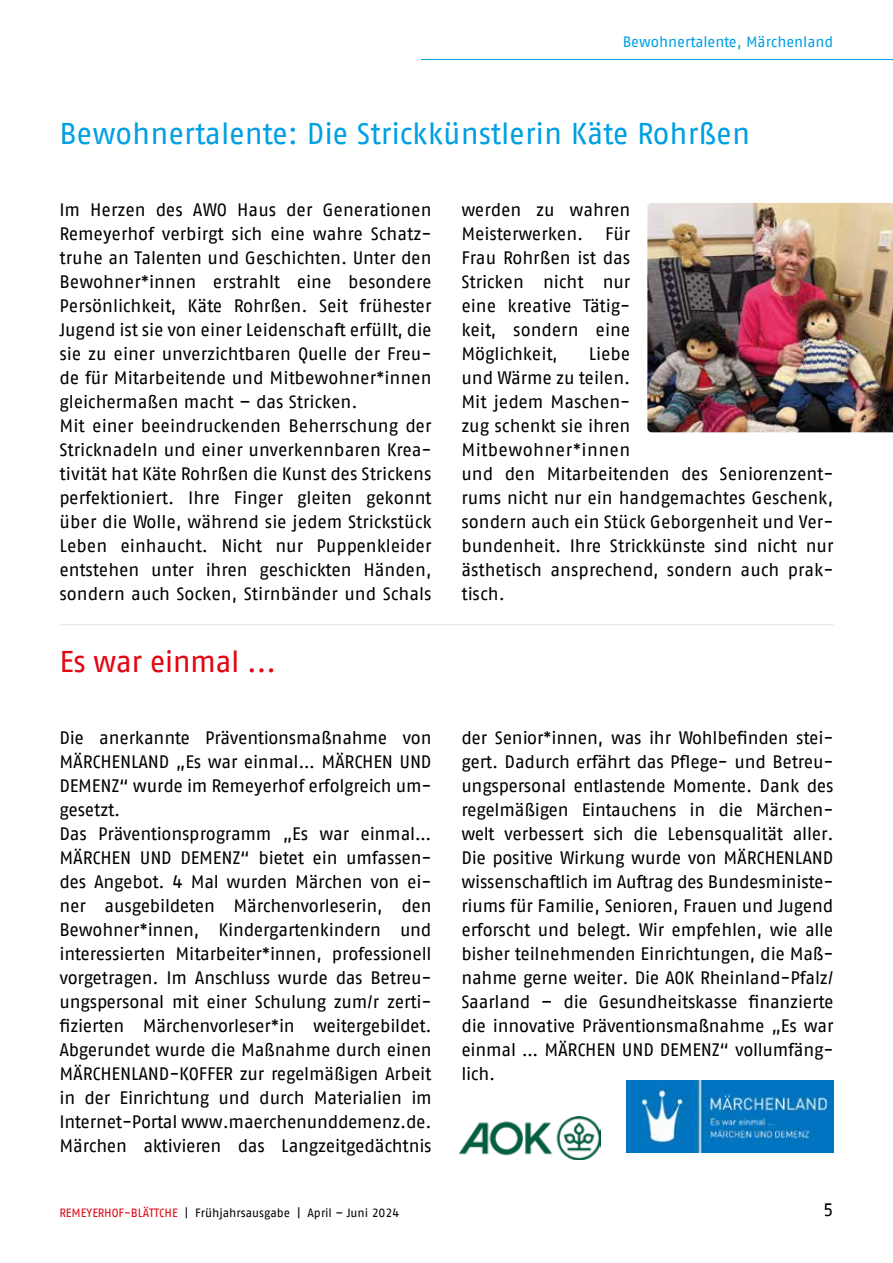
<style>
.page{position:relative;width:893px;height:1263px;background:#fff}
.page>*{position:absolute;margin:0;border:0;box-sizing:border-box;transform-origin:0 0}
.t1{font:30px "AWO Fago Office";letter-spacing:-.005em;color:#009fe3}
.t2{font:30px "AWO Fago Office";letter-spacing:-.02em;color:#e30613}
.t3{font:18px/24px "AWO Fago Office";letter-spacing:-.01em;color:#000}
.t4{font:15px "AWO Fago Office";color:#009fe3}
.t5{font:12px "AWO Fago Office";color:#000}
.s1{color:#e30613}
</style>
<div class="page">
<hr style="left:421px;top:59px;width:472px;height:1px;background:#009fe3">
<img style="left:647px;top:203px;width:246px;height:229px">
<hr style="left:60px;top:624px;width:773px;height:1px;background:#e1e4ea">
<img style="left:459px;top:1116px;width:141px;height:44px">
<img style="left:626px;top:1081px;width:208px;height:71px">
<p class="t4" style="left:623px;top:33px;width:212px">Bewohnertalente, Märchenland</p>
<h1 class="t1" style="left:60px;top:117px;width:692px">Bewohnertalente: Die Strickkünstlerin Käte Rohrßen</h1>
<p class="t3" style="left:60px;top:198px;width:374px">Im Herzen des AWO Haus der Generationen Remeyerhof verbirgt sich eine wahre Schatz&shy;truhe an Talenten und Geschichten. Unter den Bewohner*innen erstrahlt eine besondere Persönlichkeit, Käte Rohrßen. Seit frühester Jugend ist sie von einer Leidenschaft erfüllt, die sie zu einer unverzichtbaren Quelle der Freu&shy;de für Mitarbeitende und Mitbewohner*innen gleichermaßen macht – das Stricken.<br>Mit einer beeindruckenden Beherrschung der Stricknadeln und einer unverkennbaren Krea&shy;tivität hat Käte Rohrßen die Kunst des Strickens perfektioniert. Ihre Finger gleiten gekonnt über die Wolle, während sie jedem Strickstück Leben einhaucht. Nicht nur Puppenkleider entstehen unter ihren geschickten Händen, sondern auch Socken, Stirnbänder und Schals</p>
<p class="t3" style="left:461px;top:198px;width:171px;text-align:justify">werden zu wahren Meisterwerken. Für Frau Rohrßen ist das Stricken nicht nur eine kreative Tätig&shy;keit, sondern eine Möglichkeit,</p>
<p class="t3" style="left:461px;top:342px;width:374px;text-indent:127px">Liebe<br>und Wärme zu teilen.<br>Mit jedem Maschen-<br>zug schenkt sie ihren<br>Mitbewohner*innen<br>und den Mitarbeitenden des Seniorenzent&shy;rums nicht nur ein handgemachtes Geschenk, sondern auch ein Stück Geborgenheit und Ver&shy;bundenheit. Ihre Strickkünste sind nicht nur ästhetisch ansprechend, sondern auch prak&shy;tisch.</p>
<h1 class="t2" style="left:60px;top:645px;width:218px">Es war einmal ...</h1>
<p class="t3" style="left:60px;top:726px;width:374px">Die anerkannte Präventionsmaßnahme von MÄRCHENLAND „Es war einmal… MÄRCHEN UND DEMENZ“ wurde im Remeyerhof erfolgreich um&shy;gesetzt.<br>Das Präventionsprogramm „Es war einmal… MÄRCHEN UND DEMENZ“ bietet ein umfassen&shy;des Angebot. 4 Mal wurden Märchen von ei&shy;ner ausgebildeten Märchenvorleserin, den Bewohner*innen, Kindergartenkindern und interessierten Mitarbeiter*innen, professionell vorgetragen. Im Anschluss wurde das Betreu&shy;ungspersonal mit einer Schulung zum/r zerti&shy;fizierten Märchenvorleser*in weitergebildet.<br>Abgerundet wurde die Maßnahme durch einen MÄRCHENLAND-KOFFER zur regelmäßigen Arbeit in der Einrichtung und durch Materialien im Internet-Portal www.maerchenunddemenz.de.<br>Märchen aktivieren das Langzeitgedächtnis</p>
<p class="t3" style="left:461px;top:726px;width:374px;text-align:justify">der Senior*innen, was ihr Wohlbefinden stei&shy;gert. Dadurch erfährt das Pflege- und Betreu&shy;ungspersonal entlastende Momente. Dank des regelmäßigen Eintauchens in die Märchen&shy;welt verbessert sich die Lebensqualität aller.<br>Die positive Wirkung wurde von MÄRCHENLAND wissenschaftlich im Auftrag des Bundesministe&shy;riums für Familie, Senioren, Frauen und Jugend erforscht und belegt. Wir empfehlen, wie alle bisher teilnehmenden Einrichtungen, die Maß&shy;nahme gerne weiter. Die AOK Rheinland-Pfalz/ Saarland – die Gesundheitskasse finanzierte die innovative Präventionsmaßnahme „Es war einmal … MÄRCHEN UND DEMENZ“ vollumfäng&shy;lich.</p>
<p class="t5" style="left:60px;top:1205px;width:341px"><span class="s1">REMEYERHOF-BLÄTTCHE</span> | Frühjahrsausgabe | April – Juni 2024</p>
<p class="t3" style="left:823px;top:1197px;width:12px">5</p>
</div>
